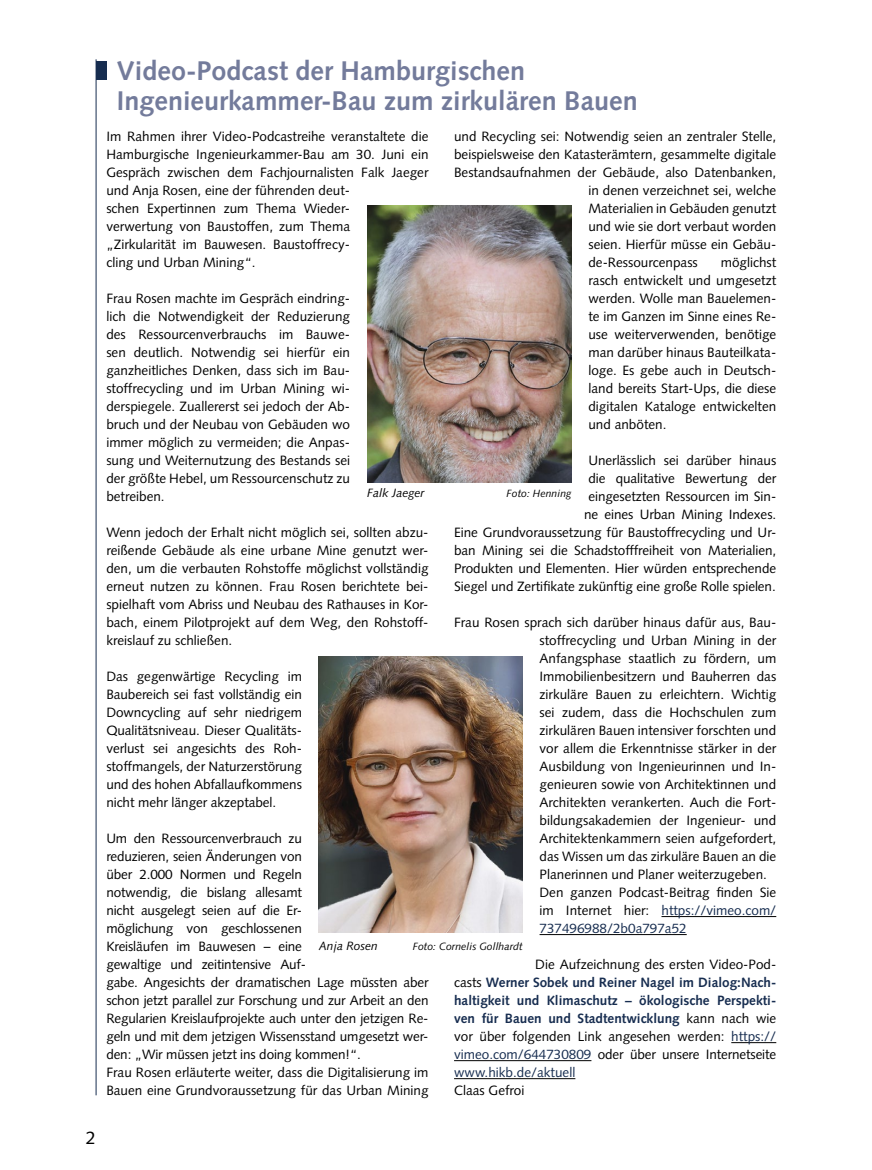
<style>
.page{position:relative;width:872px;height:1170px;background:#fff}
.page>*{position:absolute;margin:0;border:0;box-sizing:border-box;transform-origin:0 0}
.t1{font:700 27px/30px "Syntax LT Std";color:#737b9b}
.t2{font:18px "Syntax LT Std";color:#000}
.t3{font:13.5px/18px "Syntax LT Std";color:#000;text-align:justify}
.t4{font:700 13.5px/18px "Syntax LT Std";color:#172d50;text-align:justify}
.t5{font:italic 12px "Syntax LT Std";color:#000}
.t6{font:italic 10.5px "Syntax LT Std";color:#000}
.s1{color:#172d50}
.s2{font-weight:400;color:#000}
.s3{font-weight:400}
</style>
<div class="page">
<hr style="left:96px;top:59px;width:1px;height:1036px;background:#172d50">
<div style="left:96px;top:61px;width:10px;height:19px;background:#172d50"></div>
<hr style="left:661px;top:916px;width:115px;height:1px;background:#000">
<hr style="left:539px;top:934px;width:147px;height:1px;background:#000">
<hr style="left:731px;top:1042px;width:45px;height:1px;background:#000">
<hr style="left:454px;top:1060px;width:137px;height:1px;background:#000">
<hr style="left:454px;top:1078px;width:121px;height:1px;background:#000">
<img style="left:367px;top:206px;width:204px;height:276px">
<img style="left:319px;top:656px;width:203px;height:276px">
<h1 class="t1" style="left:117px;top:55px;width:522px">Video-Podcast der Hamburgischen<br>Ingenieurkammer-Bau zum zirkulären Bauen</h1>
<p class="t3" style="left:106px;top:127px;width:324px;text-align:left">Im Rahmen ihrer Video-Podcastreihe veranstaltete die Hamburgische Ingenieurkammer-Bau am 30. Juni ein Gespräch zwischen dem Fachjournalisten Falk Jaeger und Anja Rosen, eine der führenden deut-<br>schen Expertinnen zum Thema Wieder-<br>verwertung von Baustoffen, zum Thema<br>„Zirkularität im Bauwesen. Baustoffrecy-<br>cling und Urban Mining“.</p>
<p class="t3" style="left:106px;top:289px;width:245px">Frau Rosen machte im Gespräch eindring&shy;lich die Notwendigkeit der Reduzierung des Ressourcenverbrauchs im Bauwe&shy;sen deutlich. Notwendig sei hierfür ein ganzheitliches Denken, dass sich im Bau&shy;stoffrecycling und im Urban Mining wi&shy;derspiegele. Zuallererst sei jedoch der Ab&shy;bruch und der Neubau von Gebäuden wo immer möglich zu vermeiden; die Anpas&shy;sung und Weiternutzung des Bestands sei der größte Hebel, um Ressourcenschutz zu betreiben.</p>
<p class="t3" style="left:106px;top:523px;width:324px">Wenn jedoch der Erhalt nicht möglich sei, sollten abzu&shy;reißende Gebäude als eine urbane Mine genutzt wer&shy;den, um die verbauten Rohstoffe möglichst vollständig erneut nutzen zu können. Frau Rosen berichtete bei&shy;spielhaft vom Abriss und Neubau des Rathauses in Kor&shy;bach, einem Pilotprojekt auf dem Weg, den Rohstoff&shy;kreislauf zu schließen.</p>
<p class="t3" style="left:106px;top:667px;width:197px">Das gegenwärtige Recycling im Baubereich sei fast vollständig ein Downcycling auf sehr niedrigem Qualitätsniveau. Dieser Qualitäts&shy;verlust sei angesichts des Roh&shy;stoffmangels, der Naturzerstörung und des hohen Abfallaufkommens nicht mehr länger akzeptabel.</p>
<p class="t3" style="left:106px;top:829px;width:324px;text-align:left">Um den Ressourcenverbrauch zu<br>reduzieren, seien Änderungen von<br>über 2.000 Normen und Regeln<br>notwendig, die bislang allesamt<br>nicht ausgelegt seien auf die Er-<br>möglichung von geschlossenen<br>Kreisläufen im Bauwesen – eine<br>gewaltige und zeitintensive Auf-<br>gabe. Angesichts der dramatischen Lage müssten aber schon jetzt parallel zur Forschung und zur Arbeit an den Regularien Kreislaufprojekte auch unter den jetzigen Re&shy;geln und mit dem jetzigen Wissensstand umgesetzt wer&shy;den: „Wir müssen jetzt ins doing kommen!“.<br>Frau Rosen erläuterte weiter, dass die Digitalisierung im Bauen eine Grundvoraussetzung für das Urban Mining</p>
<p class="t3" style="left:454px;top:127px;width:324px">und Recycling sei: Notwendig seien an zentraler Stelle,</p>
<p class="t3" style="left:454px;top:145px;width:324px">beispielsweise den Katasterämtern, gesammelte digitale</p>
<p class="t3" style="left:454px;top:163px;width:324px">Bestandsaufnahmen der Gebäude, also Datenbanken,</p>
<p class="t3" style="left:588px;top:181px;width:189px">in denen verzeichnet sei, welche</p>
<p class="t3" style="left:588px;top:199px;width:189px">Materialien in Gebäuden genutzt</p>
<p class="t3" style="left:588px;top:217px;width:189px">und wie sie dort verbaut worden</p>
<p class="t3" style="left:588px;top:235px;width:189px">seien. Hierfür müsse ein Gebäu-</p>
<p class="t3" style="left:588px;top:253px;width:111px">de-Ressourcenpass</p>
<p class="t3" style="left:588px;top:253px;width:189px;text-indent:132px">möglichst rasch entwickelt und umgesetzt werden. Wolle man Bauelemen&shy;te im Ganzen im Sinne eines Re&shy;use weiterverwenden, benötige man darüber hinaus Bauteilkata&shy;loge. Es gebe auch in Deutsch&shy;land bereits Start-Ups, die diese digitalen Kataloge entwickelten und anböten.</p>
<p class="t3" style="left:454px;top:451px;width:324px;text-align:right">Unerlässlich sei darüber hinaus<br>die qualitative Bewertung der<br>eingesetzten Ressourcen im Sin-<br>ne eines Urban Mining Indexes.<br>Eine Grundvoraussetzung für Baustoffrecycling und Ur&shy;ban Mining sei die Schadstofffreiheit von Materialien, Produkten und Elementen. Hier würden entsprechende Siegel und Zertifikate zukünftig eine große Rolle spielen.</p>
<p class="t3" style="left:539px;top:613px;width:238px;text-align:left;text-indent:-85px">Frau Rosen sprach sich darüber hinaus dafür aus, Bau&shy;stoffrecycling und Urban Mining in der Anfangsphase staatlich zu fördern, um Immobilienbesitzern und Bauherren das zirkuläre Bauen zu erleichtern. Wichtig sei zudem, dass die Hochschulen zum zirkulären Bauen intensiver forschten und vor allem die Erkenntnisse stärker in der Ausbildung von Ingenieurinnen und In&shy;genieuren sowie von Architektinnen und Architekten verankerten. Auch die Fort&shy;bildungsakademien der Ingenieur- und Architektenkammern seien aufgefordert, das Wissen um das zirkuläre Bauen an die Planerinnen und Planer weiterzugeben.<br>Den ganzen Podcast-Beitrag finden Sie im Internet hier: <span class="s1">https://vimeo.com/ 737496988/2b0a797a52</span></p>
<p class="t4" style="left:454px;top:955px;width:324px;text-indent:81px"><span class="s2">Die Aufzeichnung des ersten Video-Pod&shy;casts</span> Werner Sobek und Reiner Nagel im Dialog:Nach&shy;haltigkeit und Klimaschutz – ökologische Perspekti&shy;ven für Bauen und Stadtentwicklung <span class="s2">kann nach wie vor über folgenden Link angesehen werden:</span> <span class="s3">https:// vimeo.com/644730809</span> <span class="s2">oder über unsere Internetseite </span><span class="s3">www.hikb.de/aktuell</span></p>
<p class="t3" style="left:454px;top:1081px;width:72px">Claas Gefroi</p>
<p class="t5" style="left:367px;top:486px;width:59px">Falk Jaeger</p>
<p class="t6" style="left:506px;top:487px;width:66px">Foto: Henning</p>
<p class="t5" style="left:319px;top:939px;width:60px">Anja Rosen</p>
<p class="t6" style="left:413px;top:940px;width:111px">Foto: Cornelis Gollhardt</p>
<h2 class="t2" style="left:86px;top:1127px;width:12px">2</h2>
</div>
